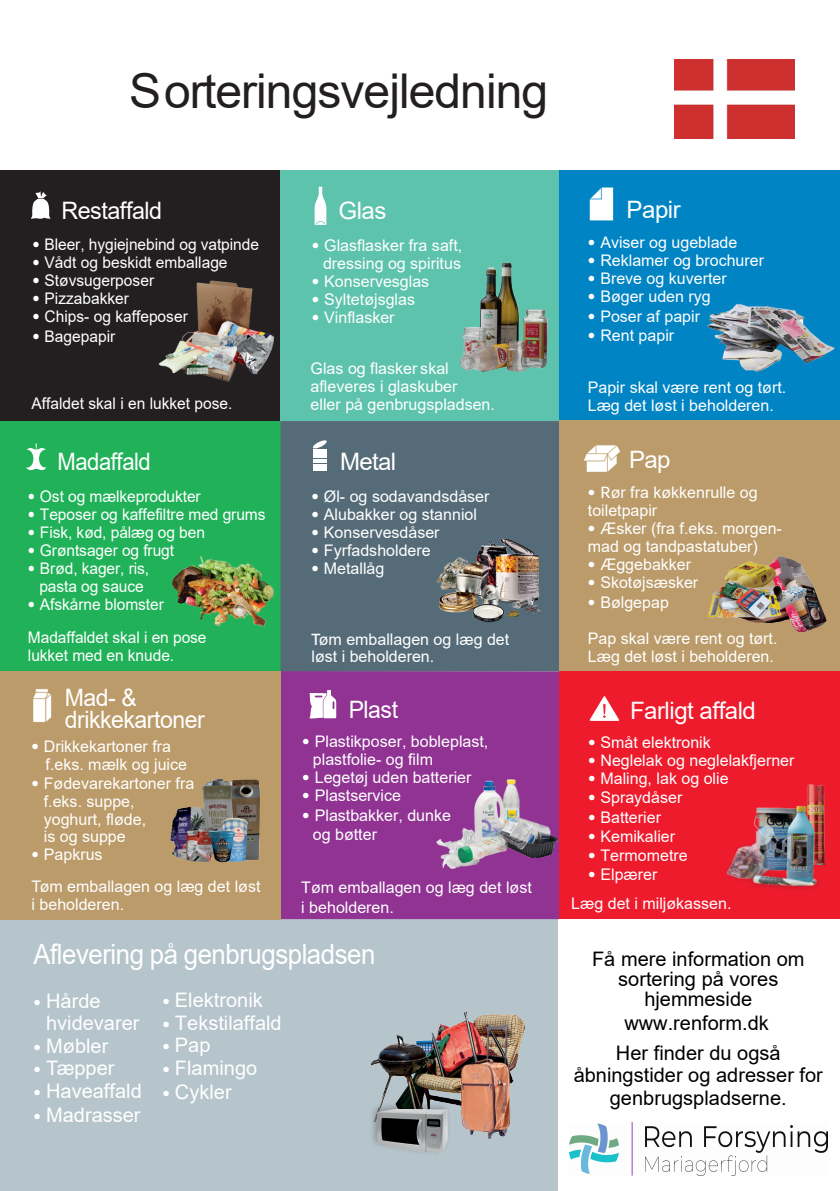
<style>
.page{position:relative;width:840px;height:1191px;background:#fff}
.page>*{position:absolute;margin:0;border:0;box-sizing:border-box;transform-origin:0 0}
.t1{font:48px "Arial";letter-spacing:-.02em;color:#231f20}
.t2{font:28px "Arial";letter-spacing:-.015em;color:#fff;scale:.92 1}
.t3{font:24px "Arial";letter-spacing:-.02em;color:#fff}
.t4{font:24px/22px "Arial";letter-spacing:-.02em;color:#fff;scale:.96 1}
.t5{font:24px "Arial";letter-spacing:-.02em;color:#fff;scale:.92 1}
.t6{font:20px/20px "Arial";color:#000;text-align:center}
.t7{font:20px/22.6px "Arial";color:#fff}
.t8{font:16px/18px "Arial";color:#fff}
.s1{font-family:"Signa Column"}
.s2{font-family:"Signa Column";font-size:16px}
</style>
<div class="page">
<div style="left:0;top:920px;width:557px;height:270px;background:#b6c4cc"></div>
<img style="left:371px;top:1011px;width:154px;height:128px">
<div style="left:369px;top:1101px;width:81px;height:55px;background:#231f20;opacity:.3"></div>
<img style="left:377px;top:1109px;width:79px;height:46px">
<div style="left:279px;top:671px;width:280px;height:248px;background:#903393"></div>
<div style="left:559px;top:671px;width:280px;height:248px;background:#ee1b2d"></div>
<div style="left:0;top:171px;width:280px;height:250px;background:#231f20"></div>
<div style="left:0;top:421px;width:280px;height:250px;background:#21b259"></div>
<div style="left:280px;top:171px;width:280px;height:250px;background:#5dc3ad"></div>
<div style="left:280px;top:421px;width:279px;height:250px;background:#556c78"></div>
<div style="left:0;top:671px;width:280px;height:248px;background:#bb9b69"></div>
<svg style="left:313px;top:440px;width:14px;height:9px"></svg>
<div style="left:313px;top:464px;width:13px;height:6px;background:#fff"></div>
<div style="left:313px;top:449px;width:13px;height:6px;background:#fff"></div>
<svg style="left:313px;top:456px;width:13px;height:7px"></svg>
<svg style="left:314px;top:187px;width:12px;height:38px"></svg>
<svg style="left:31px;top:191px;width:19px;height:28px"></svg>
<svg style="left:26px;top:443px;width:20px;height:27px"></svg>
<svg style="left:589px;top:696px;width:29px;height:25px"></svg>
<img style="left:806px;top:784px;width:19px;height:80px">
<img style="left:754px;top:802px;width:70px;height:64px">
<div style="left:722px;top:821px;width:56px;height:62px;background:#231f20;opacity:.35"></div>
<img style="left:722px;top:822px;width:56px;height:60px">
<img style="left:745px;top:866px;width:72px;height:23px">
<img style="left:170px;top:778px;width:90px;height:85px">
<img style="left:440px;top:779px;width:119px;height:90px">
<img style="left:674px;top:59px;width:119px;height:79px">
<svg style="left:309px;top:690px;width:27px;height:28px"></svg>
<img style="left:33px;top:689px;width:19px;height:34px">
<div style="left:559px;top:171px;width:280px;height:250px;background:#0084c3"></div>
<div style="left:559px;top:421px;width:280px;height:250px;background:#bb9b69"></div>
<img style="left:584px;top:445px;width:37px;height:27px">
<img style="left:589px;top:187px;width:25px;height:34px">
<img style="left:791px;top:583px;width:36px;height:49px">
<img style="left:727px;top:555px;width:85px;height:68px">
<img style="left:707px;top:303px;width:128px;height:69px">
<img style="left:707px;top:574px;width:75px;height:49px">
<img style="left:460px;top:262px;width:88px;height:110px">
<img style="left:436px;top:538px;width:107px;height:85px">
<img style="left:171px;top:552px;width:110px;height:84px">
<img style="left:158px;top:280px;width:117px;height:102px">
<img style="left:569px;top:1122px;width:257px;height:53px">
<p class="t1" style="left:129px;top:58px;width:420px">Sorteringsvejledning</p>
<p class="t3" style="left:61px;top:194px;width:102px">Restaffald</p>
<p class="t8" style="left:32px;top:236px;width:228px"><span class="s1">•</span> Bleer, hygiejnebind og vatpinde</p>
<p class="t8" style="left:32px;top:254px;width:196px"><span class="s1">•</span> Vådt og beskidt emballage</p>
<p class="t8" style="left:32px;top:272px;width:123px"><span class="s1">•</span> Støvsugerposer</p>
<p class="t8" style="left:32px;top:290px;width:98px"><span class="s1">•</span> Pizzabakker</p>
<p class="t8" style="left:32px;top:308px;width:157px"><span class="s1">•</span> Chips- og kaffeposer</p>
<p class="t8" style="left:32px;top:327px;width:84px"><span class="s1">•</span> Bagepapir</p>
<p class="t8" style="left:31px;top:394px;width:202px">Affaldet skal i en lukket pose.</p>
<p class="t5" style="left:57px;top:445px;width:103px">Madaffald</p>
<p class="t8" style="left:28px;top:487px;width:174px"><span class="s1">•</span> Ost og mælkeprodukter</p>
<p class="t8" style="left:28px;top:505px;width:239px"><span class="s1">•</span> Teposer og kaffefiltre med grums</p>
<p class="t8" style="left:28px;top:523px;width:178px"><span class="s1">•</span> Fisk, kød, pålæg og ben</p>
<p class="t8" style="left:28px;top:541px;width:148px"><span class="s1">•</span> Grøntsager og frugt</p>
<p class="t8" style="left:28px;top:559px;width:123px;text-align:center"><span class="s1">•</span> Brød, kager, ris, pasta og sauce</p>
<p class="t8" style="left:28px;top:587px;width:180px;line-height:33.6px"><span class="s1">•</span> Afskårne blomster<br>Madaffaldet skal i en pose</p>
<p class="t8" style="left:28px;top:646px;width:148px">lukket med en knude.</p>
<p class="t4" style="left:65px;top:686px;width:147px">Mad- &amp; drikkekartoner</p>
<p class="t8" style="left:46px;top:737px;width:143px;text-indent:-14px"><span class="s1">•</span> Drikkekartoner fra f.eks. mælk og juice</p>
<p class="t8" style="left:44px;top:774px;width:152px;text-indent:-12px"><span class="s1">•</span> Fødevarekartoner fra f.eks. suppe, yoghurt, fløde,<br>is og suppe</p>
<p class="t8" style="left:31px;top:838px;width:230px;line-height:32px"><span class="s1">•</span> Papkrus<br>Tøm emballagen og læg det løst</p>
<p class="t8" style="left:32px;top:895px;width:94px">i beholderen.</p>
<p class="t3" style="left:338px;top:194px;width:49px">Glas</p>
<p class="t8" style="left:311px;top:236px;width:152px;text-align:right"><span class="s1">•</span> Glasflasker fra saft, dressing og spiritus</p>
<p class="t8" style="left:311px;top:272px;width:119px"><span class="s1">•</span> Konservesglas</p>
<p class="t8" style="left:311px;top:290px;width:105px"><span class="s1">•</span> Syltetøjsglas</p>
<p class="t8" style="left:311px;top:308px;width:84px"><span class="s1">•</span> Vinflasker</p>
<p class="t8" style="left:310px;top:359px;width:186px">Glas og flasker skal afleveres i glaskuber<br>eller på genbrugspladsen.</p>
<p class="t3" style="left:340px;top:445px;width:57px">Metal</p>
<p class="t8" style="left:311px;top:487px;width:179px"><span class="s1">•</span> Øl- og sodavandsdåser</p>
<p class="t8" style="left:311px;top:505px;width:167px"><span class="s1">•</span> Alubakker og stanniol</p>
<p class="t8" style="left:311px;top:523px;width:130px"><span class="s1">•</span> Konservesdåser</p>
<p class="t8" style="left:311px;top:541px;width:121px"><span class="s1">•</span> Fyrfadsholdere</p>
<p class="t8" style="left:311px;top:559px;width:74px"><span class="s1">•</span> Metallåg</p>
<p class="t8" style="left:311px;top:631px;width:199px;line-height:16.8px"><span class="s1">T</span>øm emballagen og læg det løst i beholderen.</p>
<p class="t4" style="left:348px;top:698px;width:53px">Plast</p>
<p class="t8" style="left:313px;top:732px;width:177px;text-indent:-11px"><span class="s1">•</span> Plastikposer, bobleplast, plastfolie- og film</p>
<p class="t8" style="left:302px;top:768px;width:170px"><span class="s1">•</span> Legetøj uden batterier</p>
<p class="t8" style="left:302px;top:786px;width:100px"><span class="s1">•</span> Plastservice</p>
<p class="t8" style="left:313px;top:805px;width:139px;line-height:19.2px;text-indent:-11px"><span class="s1">•</span> Plastbakker, dunke og bøtter</p>
<p class="t8" style="left:301px;top:878px;width:232px;line-height:19.2px">Tøm emballagen og læg det løst i beholderen.</p>
<p class="t2" style="left:33px;top:935px;width:373px">Aflevering på genbrugspladsen</p>
<p class="t7" style="left:162px;top:988px;width:102px"><span class="s2">•</span> Elektronik</p>
<p class="t7" style="left:162px;top:1011px;width:121px"><span class="s2">•</span> Tekstilaffald</p>
<p class="t7" style="left:162px;top:1033px;width:50px"><span class="s2">•</span> Pap</p>
<p class="t7" style="left:162px;top:1056px;width:96px"><span class="s2">•</span> Flamingo</p>
<p class="t7" style="left:162px;top:1080px;width:71px"><span class="s2">•</span> Cykler</p>
<p class="t7" style="left:46px;top:989px;width:95px;text-indent:-12px"><span class="s2">•</span> Hårde hvidevarer</p>
<p class="t7" style="left:34px;top:1034px;width:76px"><span class="s2">•</span> Møbler</p>
<p class="t7" style="left:34px;top:1056px;width:82px"><span class="s2">•</span> Tæpper</p>
<p class="t7" style="left:34px;top:1079px;width:110px"><span class="s2">•</span> Haveaffald</p>
<p class="t7" style="left:34px;top:1103px;width:108px"><span class="s2">•</span> Madrasser</p>
<p class="t3" style="left:626px;top:193px;width:56px">Papir</p>
<p class="t8" style="left:587px;top:234px;width:151px"><span class="s1">•</span> Aviser og ugeblade</p>
<p class="t8" style="left:587px;top:252px;width:178px"><span class="s1">•</span> Reklamer og brochurer</p>
<p class="t8" style="left:587px;top:270px;width:140px"><span class="s1">•</span> Breve og kuverter</p>
<p class="t8" style="left:587px;top:288px;width:124px"><span class="s1">•</span> Bøger uden ryg</p>
<p class="t8" style="left:587px;top:307px;width:114px"><span class="s1">•</span> Poser af papir</p>
<p class="t8" style="left:587px;top:326px;width:88px"><span class="s1">•</span> Rent papir</p>
<p class="t8" style="left:587px;top:378px;width:200px">Papir skal være rent og tørt.<br>Læg det løst i beholderen.</p>
<p class="t3" style="left:628px;top:443px;width:43px">Pap</p>
<p class="t8" style="left:587px;top:484px;width:171px"><span class="s1">• R</span>ør fra køkkenrulle og toiletpapir</p>
<p class="t8" style="left:587px;top:519px;width:195px"><span class="s1">•</span> Æsker (fra f.eks. morgen&shy;mad og tandpastatuber)</p>
<p class="t8" style="left:587px;top:555px;width:105px"><span class="s1">•</span> Æggebakker</p>
<p class="t8" style="left:587px;top:573px;width:112px"><span class="s1">•</span> Skotøjsæsker</p>
<p class="t8" style="left:587px;top:593px;width:82px"><span class="s1">•</span> Bølgepap</p>
<p class="t8" style="left:587px;top:630px;width:191px">Pap skal være rent og tørt.<br>Læg det løst i beholderen.</p>
<p class="t3" style="left:629px;top:694px;width:127px">Farligt affald</p>
<p class="t8" style="left:587px;top:733px;width:124px"><span class="s1">•</span> Småt elektronik</p>
<p class="t8" style="left:587px;top:751px;width:208px"><span class="s1">•</span> Neglelak og neglelakfjerner</p>
<p class="t8" style="left:587px;top:769px;width:142px"><span class="s1">•</span> Maling, lak og olie</p>
<p class="t8" style="left:587px;top:788px;width:96px"><span class="s1">•</span> Spraydåser</p>
<p class="t8" style="left:587px;top:808px;width:74px"><span class="s1">•</span> Batterier</p>
<p class="t8" style="left:587px;top:827px;width:89px"><span class="s1">•</span> Kemikalier</p>
<p class="t8" style="left:587px;top:846px;width:101px"><span class="s1">•</span> Termometre</p>
<p class="t8" style="left:587px;top:865px;width:71px"><span class="s1">•</span> Elpærer</p>
<p class="t8" style="left:571px;top:894px;width:162px">Læg det i miljøkassen.</p>
<p class="t6" style="left:591px;top:949px;width:214px">Få mere information om sortering på vores hjemmeside</p>
<p class="t6" style="left:615px;top:1008px;width:166px;line-height:29.6px">www.renform.dk<br>Her finder du også</p>
<p class="t6" style="left:573px;top:1064px;width:250px;line-height:22.4px">åbningstider og adresser for genbrugspladserne.</p>
</div>
